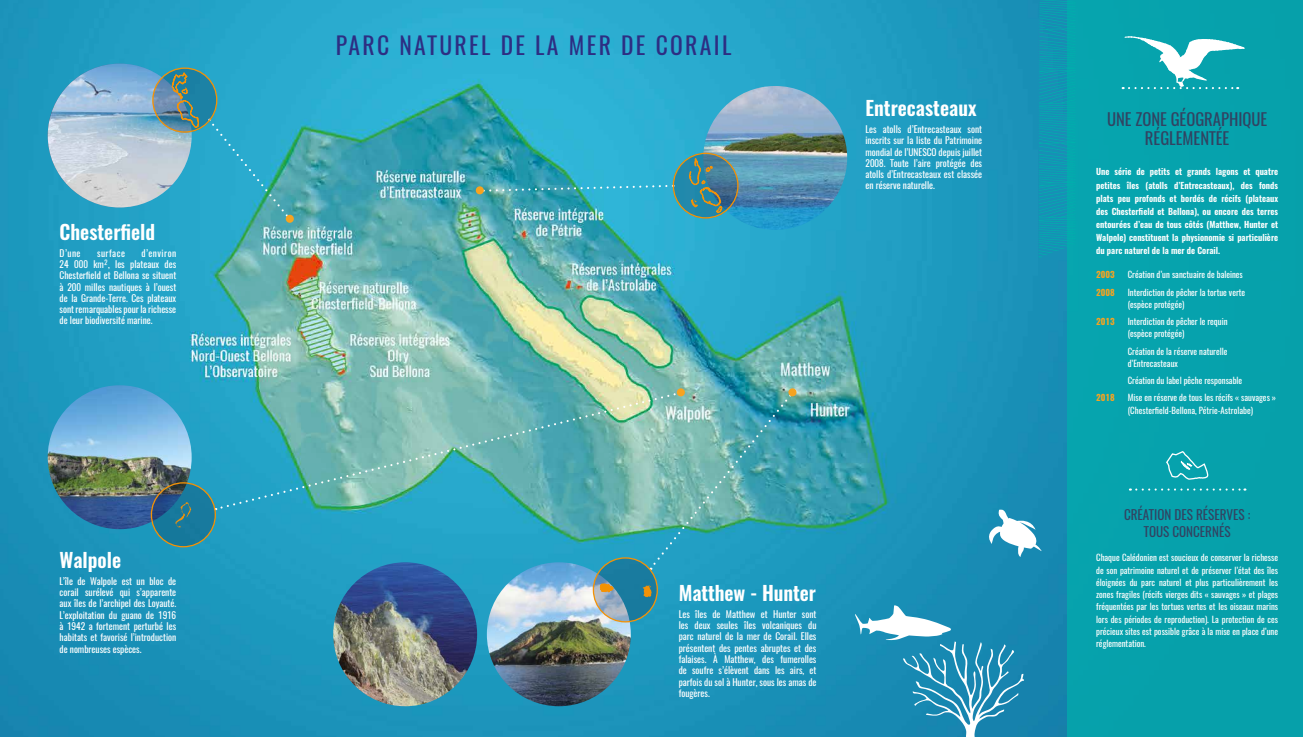
<style>
.page{position:relative;width:1303px;height:737px;background:#fff}
.page>*{position:absolute;margin:0;border:0;box-sizing:border-box;transform-origin:0 0}
.t1{font:23.62px "Oswald";letter-spacing:.1em;color:#2d2e83}
.t2{font:600 19.78px "Oswald";color:#fff}
.t3{font:16.62px/19.2px "Oswald";color:#314362;text-align:center}
.t4{font:13.12px/16.6px "Oswald";color:#314362;text-align:center}
.t5{font:9.36px/11.3px "Oswald";color:#fff;text-align:justify}
.t6{font:9.36px "Oswald";letter-spacing:.05em;color:#fff}
.t7{font:8.75px/12.2px "Oswald";color:#fff}
.t8{font:600 8.75px/13.1px "Oswald";color:#fff;text-align:justify}
.t9{font:700 8.75px "Oswald";color:#f7a320}
</style>
<div class="page">
<img style="left:0;top:0;width:1067px;height:737px">
<div style="left:1067px;top:0;width:235px;height:737px;background:#06a2ac"></div>
<svg style="left:854px;top:605px;width:170px;height:132px;background:#3799bc"></svg>
<img style="left:48px;top:385px;width:144px;height:144px;border-radius:72px">
<img style="left:487px;top:562px;width:143px;height:144px;border-radius:72px">
<img style="left:333px;top:562px;width:144px;height:144px;border-radius:72px">
<img style="left:703px;top:86px;width:144px;height:144px;border-radius:72px">
<img style="left:1038px;top:0;width:37px;height:257px">
<svg style="left:1122px;top:36px;width:123px;height:53px"></svg>
<svg style="left:1136px;top:488px;width:109px;height:2px"></svg>
<img style="left:48px;top:64px;width:144px;height:143px;border-radius:72px">
<svg style="left:1166px;top:452px;width:42px;height:28px"></svg>
<svg style="left:984px;top:507px;width:57px;height:50px"></svg>
<svg style="left:209px;top:119px;width:82px;height:101px;background:#30aac5"></svg>
<div style="left:286px;top:215px;width:8px;height:8px;background:#f7a320;border-radius:50%"></div>
<svg style="left:219px;top:391px;width:457px;height:119px;background:#60b2b4"></svg>
<svg style="left:676px;top:388px;width:8px;height:8px"></svg>
<svg style="left:480px;top:184px;width:193px;height:9px;background:#42afc4"></svg>
<div style="left:475px;top:186px;width:9px;height:8px;background:#f7a320;border-radius:50%"></div>
<img style="left:650px;top:392px;width:143px;height:178px">
<div style="left:788px;top:388px;width:8px;height:8px;background:#f7a320;border-radius:50%"></div>
<svg style="left:153px;top:68px;width:64px;height:65px;background:#4b869d"></svg>
<svg style="left:171px;top:69px;width:28px;height:59px;background:#538387"></svg>
<div style="left:152px;top:67px;width:65px;height:66px;border:1px solid #f39207;border-radius:50%"></div>
<svg style="left:672px;top:153px;width:66px;height:65px"></svg>
<svg style="left:688px;top:153px;width:34px;height:60px;background:#4c848c"></svg>
<div style="left:672px;top:153px;width:66px;height:65px;border:1px solid #f39207;border-radius:50%"></div>
<svg style="left:593px;top:558px;width:64px;height:64px;background:#4489a2"></svg>
<div style="left:592px;top:557px;width:66px;height:65px;border:1px solid #f39207;border-radius:50%"></div>
<svg style="left:600px;top:583px;width:13px;height:9px"></svg>
<svg style="left:642px;top:585px;width:9px;height:12px"></svg>
<svg style="left:151px;top:482px;width:65px;height:65px;background:#266f8b"></svg>
<div style="left:151px;top:482px;width:65px;height:65px;border:1px solid #f39207;border-radius:50%"></div>
<svg style="left:175px;top:502px;width:16px;height:25px"></svg>
<h2 class="t2" style="left:60px;top:218px;width:97px">Chesterfield</h2>
<p class="t5" style="left:60px;top:247px;width:22px">D’une</p>
<p class="t6" style="left:97px;top:246px;width:29px">surface</p>
<p class="t5" style="left:60px;top:247px;width:118px;text-indent:82px">d’environ 24 000 km², les plateaux des Chesterfield et Bellona se situent à 200 milles nautiques à l’ouest de la Grande-Terre. Ces plateaux sont remarquables pour la richesse de leur biodiversité marine.</p>
<h1 class="t1" style="left:335px;top:29px;width:397px">PARC NATUREL DE LA MER DE CORAIL</h1>
<h2 class="t2" style="left:865px;top:94px;width:112px">Entrecasteaux</h2>
<p class="t5" style="left:865px;top:124px;width:118px">Les atolls d’Entrecasteaux sont inscrits sur la liste du Patrimoine mondial de l’UNESCO depuis juillet 2008. Toute l’aire protégée des atolls d’Entrecasteaux est classée en réserve naturelle.</p>
<h2 class="t2" style="left:60px;top:546px;width:63px">Walpole</h2>
<p class="t5" style="left:60px;top:575px;width:118px">L’île de Walpole est un bloc de corail surélevé qui s’apparente aux îles de l’archipel des Loyauté.<br>L’exploitation du guano de 1916 à 1942 a fortement perturbé les habitats et favorisé l’introduction de nombreuses espèces.</p>
<h2 class="t2" style="left:678px;top:579px;width:139px">Matthew - Hunter</h2>
<p class="t5" style="left:678px;top:608px;width:139px">Les îles de Matthew et Hunter sont les deux seules îles volcaniques du parc naturel de la mer de Corail. Elles présentent des pentes abruptes et des falaises. À Matthew, des fumerolles de soufre s’élèvent dans les airs, et parfois du sol à Hunter, sous les amas de fougères.</p>
<h3 class="t3" style="left:1106px;top:110px;width:162px">UNE ZONE GÉOGRAPHIQUE<br>RÉGLEMENTÉE</h3>
<p class="t8" style="left:1095px;top:165px;width:183px">Une série de petits et grands lagons et quatre petites îles (atolls d’Entrecasteaux), des fonds plats peu profonds et bordés de récifs (plateaux des Chesterfield et Bellona), ou encore des terres entourées d’eau de tous côtés (Matthew, Hunter et Walpole) constituent la physionomie si particulière du parc naturel de la mer de Corail.</p>
<p class="t9" style="left:1095px;top:269px;width:20px">2003</p>
<p class="t7" style="left:1127px;top:269px;width:117px">Création d’un sanctuaire de baleines</p>
<p class="t9" style="left:1095px;top:286px;width:20px">2008</p>
<p class="t7" style="left:1127px;top:286px;width:119px">Interdiction de pêcher la tortue verte (espèce protégée)</p>
<p class="t9" style="left:1095px;top:315px;width:20px">2013</p>
<p class="t7" style="left:1127px;top:315px;width:101px">Interdiction de pêcher le requin (espèce protégée)</p>
<p class="t7" style="left:1127px;top:345px;width:101px">Création de la réserve naturelle d’Entrecasteaux</p>
<p class="t7" style="left:1127px;top:374px;width:116px">Création du label pêche responsable</p>
<p class="t9" style="left:1095px;top:391px;width:20px">2018</p>
<p class="t7" style="left:1127px;top:391px;width:150px">Mise en réserve de tous les récifs « sauvages » (Chesterfield-Bellona, Pétrie-Astrolabe)</p>
<h3 class="t4" style="left:1123px;top:506px;width:128px">CRÉATION DES RÉSERVES :<br>TOUS CONCERNÉS</h3>
<p class="t7" style="left:1095px;top:552px;width:183px;text-align:justify">Chaque Calédonien est soucieux de conserver la richesse de son patrimoine naturel et de préserver l’état des îles éloignées du parc naturel et plus particulièrement les zones fragiles (récifs vierges dits « sauvages » et plages fréquentées par les tortues vertes et les oiseaux marins lors des périodes de reproduction). La protection de ces précieux sites est possible grâce à la mise en place d’une réglementation.</p>
</div>
